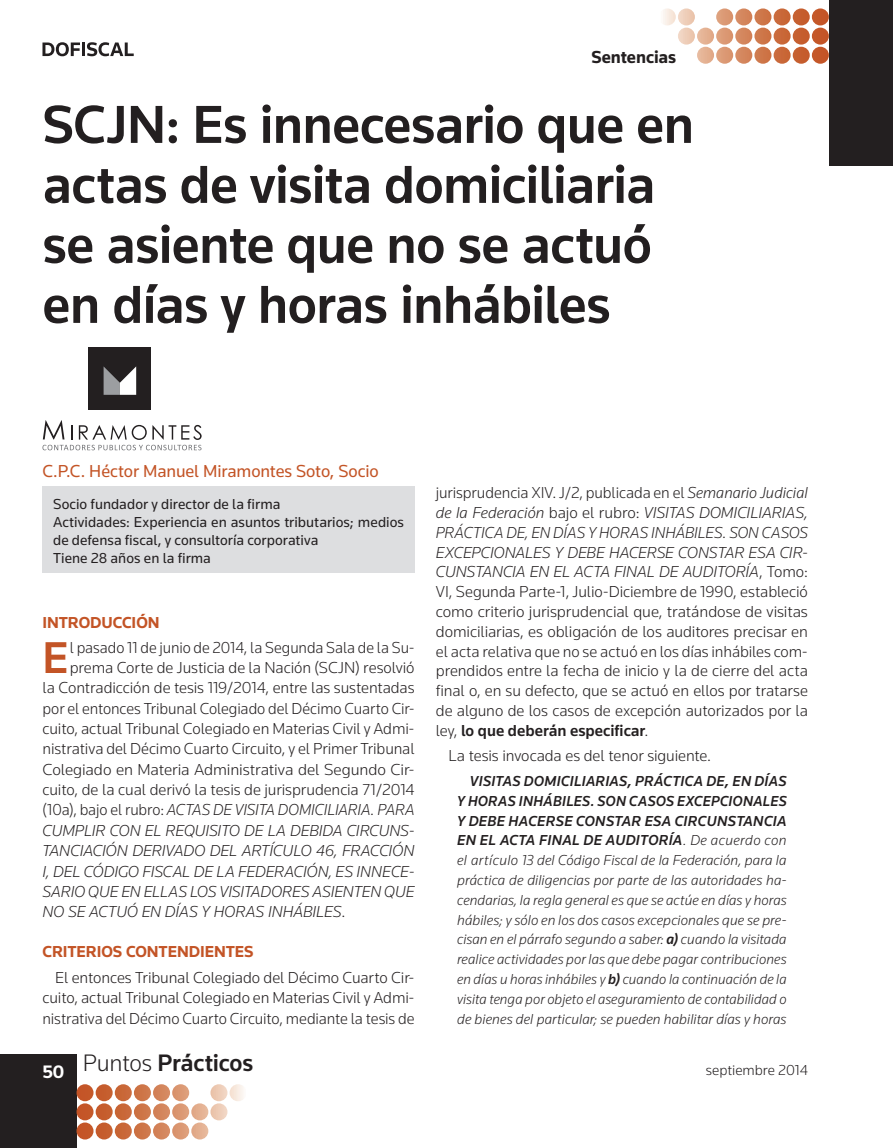
<style>
.page{position:relative;width:893px;height:1148px;background:#fff}
.page>*{position:absolute;margin:0;border:0;box-sizing:border-box;transform-origin:0 0}
.t1{font:500 55.5px/60px "Knowledge";letter-spacing:-.015em;color:#231f20}
.t2{font:500 46.2px "Knowledge";color:#c35426}
.t3{font:500 24.75px "Knowledge";letter-spacing:-.01em;color:#231f20}
.t4{font:18px "Knowledge";letter-spacing:-.005em;color:#c35426}
.t5{font:700 18px "Knowledge";letter-spacing:-.005em;color:#231f20}
.t6{font:300 16.5px/19.8px "Knowledge";letter-spacing:-.005em;color:#231f20;text-align:justify}
.t7{font:italic 300 16.5px "Knowledge";letter-spacing:-.01em;color:#231f20}
.t8{font:700 16.5px "Knowledge";letter-spacing:-.005em;color:#c35426}
.t9{font:italic 300 15px/19.8px "Knowledge";color:#231f20;text-align:justify}
.t10{font:15px/18px "Knowledge";color:#231f20}
.t11{font:300 15px "Knowledge";color:#231f20}
.s1{font-style:italic}
.s2{font-weight:500}
.s3{font-style:normal}
.s4{font-weight:300}
</style>
<div class="page">
<div style="left:829px;top:0;width:64px;height:166px;background:#231f20"></div>
<svg style="left:663px;top:8px;width:166px;height:56px"></svg>
<svg style="left:42px;top:42px;width:92px;height:14px"></svg>
<div style="left:0;top:1054px;width:76px;height:94px;background:#231f20"></div>
<svg style="left:77px;top:1084px;width:167px;height:55px"></svg>
<div style="left:42px;top:486px;width:373px;height:87px;background:#dddee0"></div>
<svg style="left:42px;top:420px;width:160px;height:30px"></svg>
<div style="left:89px;top:347px;width:62px;height:63px;background:#231f20"></div>
<svg style="left:104px;top:366px;width:32px;height:29px"></svg>
<p class="t5" style="left:592px;top:46px;width:86px">Sentencias</p>
<h1 class="t1" style="left:42px;top:93px;width:653px">SCJN: Es innecesario que en actas de visita domiciliaria se asiente que no se actuó en días y horas inhábiles</h1>
<p class="t4" style="left:42px;top:460px;width:338px">C.P.C. Héctor Manuel Miramontes Soto, Socio</p>
<p class="t10" style="left:53px;top:494px;width:352px">Socio fundador y director de la firma<br>Actividades: Experiencia en asuntos tributarios; medios de defensa fiscal, y consultoría corporativa<br>Tiene 28 años en la firma</p>
<p class="t6" style="left:436px;top:483px;width:374px">jurisprudencia XIV. J/2, publicada en el <span class="s1">Semanario Judicial de la Federación</span> bajo el rubro: <span class="s1">VISITAS DOMICILIARIAS, PRÁCTICA DE, EN DÍAS Y HORAS INHÁBILES. SON CASOS EXCEPCIONALES Y DEBE HACERSE CONSTAR ESA CIR-CUNSTANCIA EN EL ACTA FINAL DE AUDITORÍA</span>, Tomo:<br>VI, Segunda Parte-1, Julio-Diciembre de 1990, estableció como criterio jurisprudencial que, tratándose de visitas domiciliarias, es obligación de los auditores precisar en el acta relativa que no se actuó en los días inhábiles com&shy;prendidos entre la fecha de inicio y la de cierre del acta final o, en su defecto, que se actuó en ellos por tratarse de alguno de los casos de excepción autorizados por la ley, <span class="s2">lo que deberán especificar</span>.</p>
<p class="t6" style="left:449px;top:745px;width:264px">La tesis invocada es del tenor siguiente.</p>
<p class="t9" style="left:457px;top:771px;width:331px;text-indent:13px"><span class="s2">VISITAS DOMICILIARIAS, PRÁCTICA DE, EN DÍAS Y HORAS INHÁBILES. SON CASOS EXCEPCIONALES Y DEBE HACERSE CONSTAR ESA CIRCUNSTANCIA EN EL ACTA FINAL DE AUDITORÍA</span>. De acuerdo con el artículo 13 del Código Fiscal de la Federación, para la práctica de diligencias por parte de las autoridades ha&shy;cendarias, la regla general es que se actúe en días y horas hábiles; y sólo en los dos casos excepcionales que se pre&shy;cisan en el párrafo segundo a saber: <span class="s2">a)</span> cuando la visitada realice actividades por las que debe pagar contribuciones en días u horas inhábiles y <span class="s2">b)</span> cuando la continuación de la visita tenga por objeto el aseguramiento de contabilidad o de bienes del particular; se pueden habilitar días y horas</p>
<p class="t8" style="left:42px;top:612px;width:119px">INTRODUCCIÓN</p>
<h2 class="t2" style="left:42px;top:629px;width:28px">E</h2>
<p class="t6" style="left:70px;top:638px;width:346px">l pasado 11 de junio de 2014, la Segunda Sala de la Su-</p>
<p class="t6" style="left:70px;top:657px;width:346px">prema Corte de Justicia de la Nación (SCJN) resolvió</p>
<p class="t6" style="left:42px;top:678px;width:373px">la Contradicción de tesis 119/2014, entre las sustentadas</p>
<p class="t6" style="left:42px;top:698px;width:374px">por el entonces Tribunal Colegiado del Décimo Cuarto Cir-</p>
<p class="t6" style="left:42px;top:718px;width:374px">cuito, actual Tribunal Colegiado en Materias Civil y Admi-</p>
<p class="t6" style="left:42px;top:739px;width:374px">nistrativa del Décimo Cuarto Circuito, y el Primer Tribunal</p>
<p class="t6" style="left:42px;top:759px;width:374px">Colegiado en Materia Administrativa del Segundo Cir-</p>
<p class="t6" style="left:42px;top:779px;width:374px">cuito, de la cual derivó la tesis de jurisprudencia 71/2014</p>
<p class="t7" style="left:42px;top:800px;width:374px"><span class="s3">(10a), bajo el rubro:</span> ACTAS DE VISITA DOMICILIARIA. PARA</p>
<p class="t7" style="left:42px;top:820px;width:374px">CUMPLIR CON EL REQUISITO DE LA DEBIDA CIRCUNS-</p>
<p class="t7" style="left:42px;top:841px;width:374px">TANCIACIÓN DERIVADO DEL ARTÍCULO 46, FRACCIÓN</p>
<p class="t7" style="left:42px;top:861px;width:374px">I, DEL CÓDIGO FISCAL DE LA FEDERACIÓN, ES INNECE-</p>
<p class="t7" style="left:42px;top:881px;width:374px">SARIO QUE EN ELLAS LOS VISITADORES ASIENTEN QUE</p>
<p class="t7" style="left:42px;top:902px;width:305px">NO SE ACTUÓ EN DÍAS Y HORAS INHÁBILES<span class="s3">.</span></p>
<p class="t8" style="left:42px;top:942px;width:213px">CRITERIOS CONTENDIENTES</p>
<p class="t6" style="left:42px;top:967px;width:374px;line-height:20.4px;text-indent:13px">El entonces Tribunal Colegiado del Décimo Cuarto Cir&shy;cuito, actual Tribunal Colegiado en Materias Civil y Admi&shy;nistrativa del Décimo Cuarto Circuito, mediante la tesis de</p>
<h3 class="t3" style="left:42px;top:1048px;width:212px"><sub>50</sub> <span class="s4">Puntos</span> Prácticos</h3>
<p class="t11" style="left:706px;top:1060px;width:104px">septiembre 2014</p>
</div>
